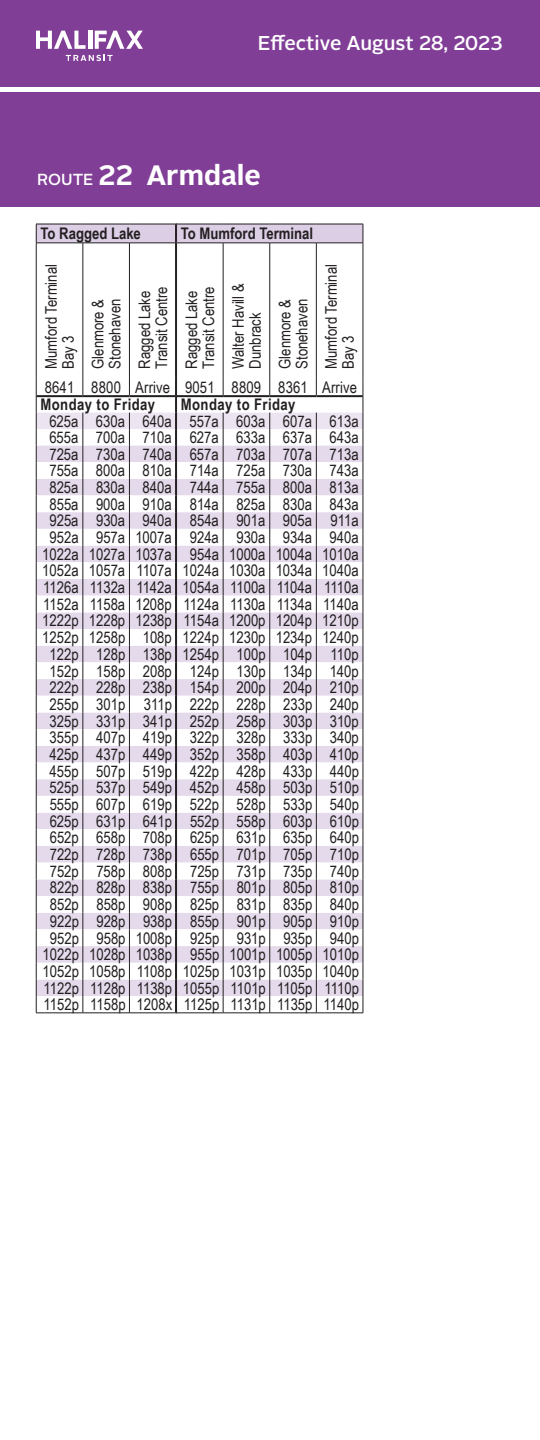
<style>
.page{position:relative;width:540px;height:1440px;background:#fff}
.page>*{position:absolute;margin:0;border:0;box-sizing:border-box;transform-origin:0 0}
.t1{font:700 28px "Alright Sans";color:#fff}
.t2{font:500 20px "Alright Sans";color:#fff}
.t3{font:16px/16.6px "Arial Narrow";color:#231f20}
.t4{font:700 16px "Arial Narrow";color:#231f20}
.t5{font:700 16px "Arial Narrow";letter-spacing:.025em;color:#231f20}
.s1{font-weight:500;font-size:16px}
</style>
<div class="page">
<div style="left:0;top:0;width:540px;height:86px;background:#813e97"></div>
<div style="left:0;top:92px;width:540px;height:115px;background:#813e97"></div>
<hr style="left:88px;top:31px;width:4px;height:18px;background:#fff">
<svg style="left:95px;top:31px;width:48px;height:18px"></svg>
<svg style="left:36px;top:31px;width:50px;height:18px"></svg>
<svg style="left:66px;top:55px;width:47px;height:6px"></svg>
<hr style="left:36px;top:1013px;width:47px;height:1px;background:#231f20">
<hr style="left:83px;top:1013px;width:46px;height:1px;background:#231f20">
<hr style="left:129px;top:1013px;width:48px;height:1px;background:#231f20">
<hr style="left:176px;top:1013px;width:47px;height:1px;background:#231f20">
<hr style="left:223px;top:1013px;width:47px;height:1px;background:#231f20">
<hr style="left:270px;top:1013px;width:46px;height:1px;background:#231f20">
<hr style="left:316px;top:1013px;width:47px;height:1px;background:#231f20">
<svg style="left:36px;top:224px;width:328px;height:789px"></svg>
<p class="t2" style="left:258px;top:30px;width:246px">Effective August 28, 2023</p>
<h1 class="t1" style="left:37px;top:156px;width:225px"><span class="s1">ROUTE</span> 22 Armdale</h1>
<p class="t4" style="left:41px;top:222px;width:102px">To Ragged Lake</p>
<p class="t3" style="left:42px;top:369px;width:106px;rotate:-90deg">Mumford Terminal<br>Bay 3</p>
<p class="t3" style="left:135px;top:369px;width:84px;rotate:-90deg">Ragged Lake<br>Transit Centre</p>
<p class="t3" style="left:45px;top:378px;width:127px">8641 8800 Arrive</p>
<p class="t5" style="left:41px;top:392px;width:116px">Monday to Friday</p>
<p class="t3" style="left:42px;top:412px;width:132px;text-align:center">625a 630a 640a<br>655a 700a 710a<br>725a 730a 740a<br>755a 800a 810a<br>825a 830a 840a<br>855a 900a 910a<br>925a 930a 940a<br>952a 957a 1007a<br>1022a 1027a 1037a<br>1052a 1057a 1107a<br>1126a 1132a 1142a<br>1152a 1158a 1208p<br>1222p 1228p 1238p<br>1252p 1258p 108p<br>122p 128p 138p<br>152p 158p 208p<br>222p 228p 238p<br>255p 301p 311p<br>325p 331p 341p<br>355p 407p 419p<br>425p 437p 449p<br>455p 507p 519p<br>525p 537p 549p<br>555p 607p 619p<br>625p 631p 641p<br>652p 658p 708p<br>722p 728p 738p<br>752p 758p 808p<br>822p 828p 838p<br>852p 858p 908p<br>922p 928p 938p<br>952p 958p 1008p<br>1022p 1028p 1038p<br>1052p 1058p 1108p<br>1122p 1128p 1138p<br>1152p 1158p 1208x</p>
<p class="t3" style="left:89px;top:369px;width:72px;rotate:-90deg">Glenmore &amp;<br>Stonehaven</p>
<p class="t4" style="left:181px;top:222px;width:134px">To Mumford Terminal</p>
<p class="t3" style="left:322px;top:369px;width:106px;rotate:-90deg">Mumford Terminal<br>Bay 3</p>
<p class="t3" style="left:185px;top:378px;width:174px">9051 8809 8361 Arrive</p>
<p class="t5" style="left:181px;top:392px;width:116px">Monday to Friday</p>
<p class="t3" style="left:182px;top:412px;width:178px;text-align:center">557a 603a 607a 613a<br>627a 633a 637a 643a<br>657a 703a 707a 713a<br>714a 725a 730a 743a<br>744a 755a 800a 813a<br>814a 825a 830a 843a<br>854a 901a 905a 911a<br>924a 930a 934a 940a<br>954a 1000a 1004a 1010a<br>1024a 1030a 1034a 1040a<br>1054a 1100a 1104a 1110a<br>1124a 1130a 1134a 1140a<br>1154a 1200p 1204p 1210p<br>1224p 1230p 1234p 1240p<br>1254p 100p 104p 110p<br>124p 130p 134p 140p<br>154p 200p 204p 210p<br>222p 228p 233p 240p<br>252p 258p 303p 310p<br>322p 328p 333p 340p<br>352p 358p 403p 410p<br>422p 428p 433p 440p<br>452p 458p 503p 510p<br>522p 528p 533p 540p<br>552p 558p 603p 610p<br>625p 631p 635p 640p<br>655p 701p 705p 710p<br>725p 731p 735p 740p<br>755p 801p 805p 810p<br>825p 831p 835p 840p<br>855p 901p 905p 910p<br>925p 931p 935p 940p<br>955p 1001p 1005p 1010p<br>1025p 1031p 1035p 1040p<br>1055p 1101p 1105p 1110p<br>1125p 1131p 1135p 1140p</p>
<p class="t3" style="left:182px;top:369px;width:84px;rotate:-90deg">Ragged Lake<br>Transit Centre</p>
<p class="t3" style="left:229px;top:369px;width:87px;rotate:-90deg">Walter Havill &amp;<br>Dunbrack</p>
<p class="t3" style="left:276px;top:369px;width:72px;rotate:-90deg">Glenmore &amp;<br>Stonehaven</p>
</div>
